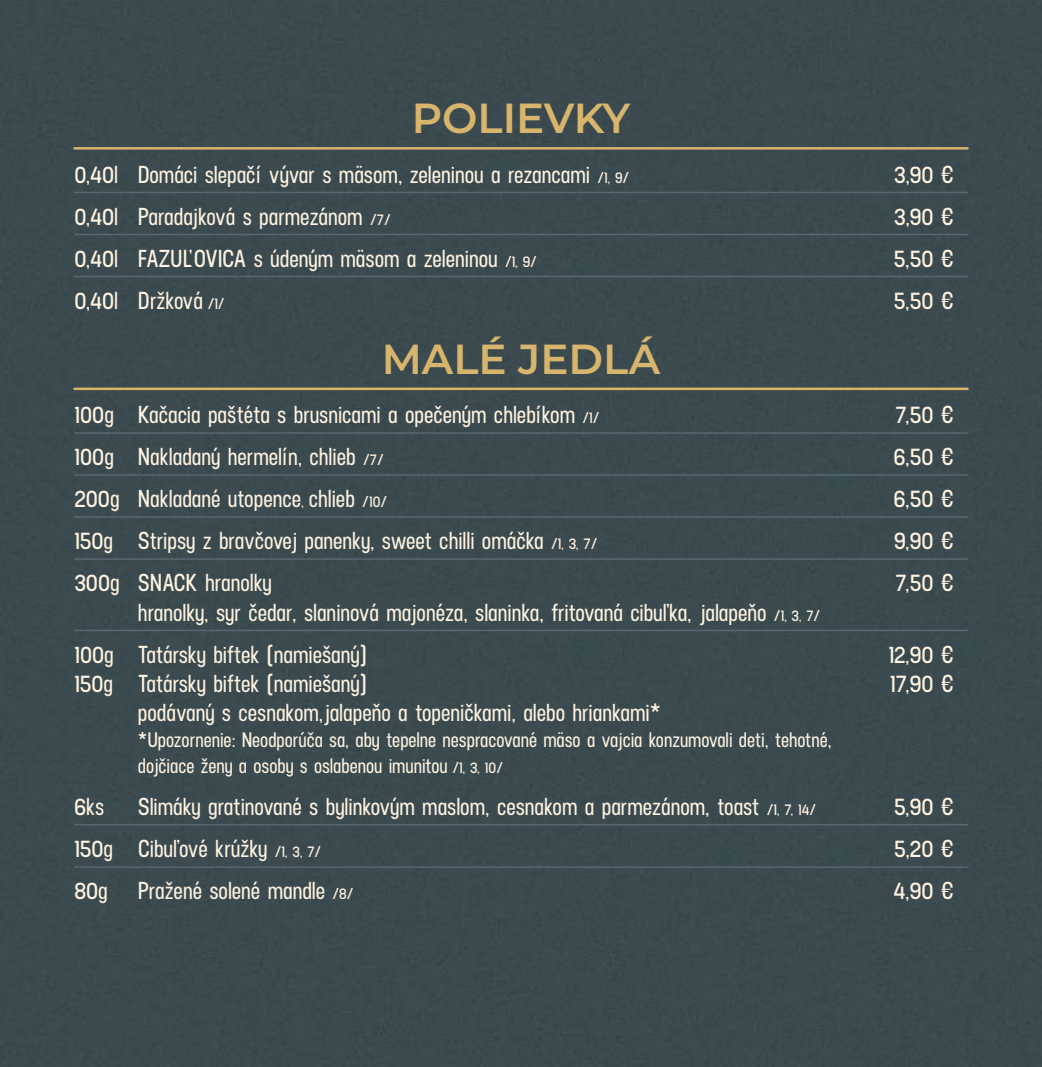
<style>
.page{position:relative;width:1042px;height:1067px;background:#3b4a4f}
.page>*{position:absolute;margin:0;border:0;box-sizing:border-box;transform-origin:0 0}
.t1{font:600 42px "Montserrat";color:#d7b56d}
.t2{font:600 24.5px/42px "Neusa";color:#fef3e0}
.t3{font:600 21px/25.2px "Neusa";color:#fef3e0}
.s1{font-size:15.75px}
</style>
<div class="page">
<hr style="left:74px;top:192px;width:893px;height:1px;background:#596772">
<hr style="left:74px;top:234px;width:893px;height:1px;background:#596772">
<hr style="left:74px;top:276px;width:893px;height:1px;background:#596772">
<hr style="left:74px;top:432px;width:893px;height:2px;background:#596772">
<hr style="left:74px;top:474px;width:893px;height:2px;background:#596772">
<hr style="left:74px;top:516px;width:893px;height:2px;background:#596772">
<hr style="left:74px;top:558px;width:893px;height:2px;background:#596772">
<hr style="left:74px;top:629px;width:893px;height:2px;background:#596772">
<hr style="left:74px;top:824px;width:893px;height:1px;background:#596772">
<hr style="left:74px;top:866px;width:893px;height:2px;background:#596772">
<hr style="left:74px;top:147px;width:893px;height:3px;background:#d7b56d">
<hr style="left:74px;top:387px;width:893px;height:3px;background:#d7b56d">
<h1 class="t1" style="left:412px;top:93px;width:220px">POLIEVKY</h1>
<p class="t2" style="left:74px;top:155px;width:556px">0,40l Domáci slepačí vývar s mäsom, zeleninou a rezancami <span class="s1">/1, 9/</span></p>
<p class="t2" style="left:894px;top:155px;width:61px">3,90 €</p>
<p class="t2" style="left:74px;top:197px;width:318px">0,40l Paradajková s parmezánom <span class="s1">/7/</span></p>
<p class="t2" style="left:894px;top:197px;width:61px">3,90 €</p>
<p class="t2" style="left:74px;top:239px;width:464px">0,40l FAZUĽOVICA s údeným mäsom a zeleninou <span class="s1">/1, 9/</span></p>
<p class="t2" style="left:894px;top:239px;width:61px">5,50 €</p>
<p class="t2" style="left:74px;top:281px;width:152px">0,40l Držková <span class="s1">/1/</span></p>
<p class="t2" style="left:894px;top:281px;width:61px">5,50 €</p>
<h1 class="t1" style="left:382px;top:333px;width:280px">MALÉ JEDLÁ</h1>
<p class="t2" style="left:74px;top:396px;width:526px">100g Kačacia paštéta s brusnicami a opečeným chlebíkom <span class="s1">/1/</span></p>
<p class="t2" style="left:895px;top:396px;width:59px">7,50 €</p>
<p class="t2" style="left:74px;top:438px;width:311px">100g Nakladaný hermelín, chlieb <span class="s1">/7/</span></p>
<p class="t2" style="left:894px;top:438px;width:61px">6,50 €</p>
<p class="t2" style="left:74px;top:480px;width:314px">200g Nakladané utopence<span class="s1">,</span> chlieb <span class="s1">/10/</span></p>
<p class="t2" style="left:894px;top:480px;width:61px">6,50 €</p>
<p class="t2" style="left:74px;top:522px;width:525px">150g Stripsy z bravčovej panenky, sweet chilli omáčka <span class="s1">/1, 3, 7/</span></p>
<p class="t2" style="left:894px;top:522px;width:61px">9,90 €</p>
<p class="t2" style="left:74px;top:564px;width:199px">300g SNACK hranolky</p>
<p class="t2" style="left:895px;top:564px;width:59px">7,50 €</p>
<p class="t2" style="left:74px;top:593px;width:747px;text-indent:64px">hranolky, syr čedar, slaninová majonéza, slaninka, fritovaná cibuľka, jalapeňo <span class="s1">/1, 3, 7/<br></span>100g Tatársky biftek (namiešaný)</p>
<p class="t2" style="left:889px;top:635px;width:66px">12,90 €</p>
<p class="t2" style="left:74px;top:665px;width:294px">150g Tatársky biftek (namiešaný)</p>
<p class="t2" style="left:890px;top:665px;width:65px">17,90 €</p>
<p class="t2" style="left:138px;top:694px;width:524px">podávaný s cesnakom,jalapeňo a topeničkami, alebo hriankami*</p>
<p class="t3" style="left:138px;top:729px;width:695px">*Upozornenie: Neodporúča sa, aby tepelne nespracované mäso a vajcia konzumovali deti, tehotné, dojčiace ženy a osoby s oslabenou imunitou <span class="s1">/1, 3, 10/</span></p>
<p class="t2" style="left:74px;top:788px;width:31px">6ks</p>
<p class="t2" style="left:138px;top:788px;width:680px">Slimáky gratinované s bylinkovým maslom, cesnakom a parmezánom, toast <span class="s1">/1, 7, 14/</span></p>
<p class="t2" style="left:894px;top:788px;width:61px">5,90 €</p>
<p class="t2" style="left:74px;top:830px;width:248px">150g Cibuľové krúžky <span class="s1">/1, 3, 7/</span></p>
<p class="t2" style="left:894px;top:830px;width:61px">5,20 €</p>
<p class="t2" style="left:74px;top:872px;width:281px">80g Pražené solené mandle <span class="s1">/8/</span></p>
<p class="t2" style="left:893px;top:872px;width:62px">4,90 €</p>
</div>
